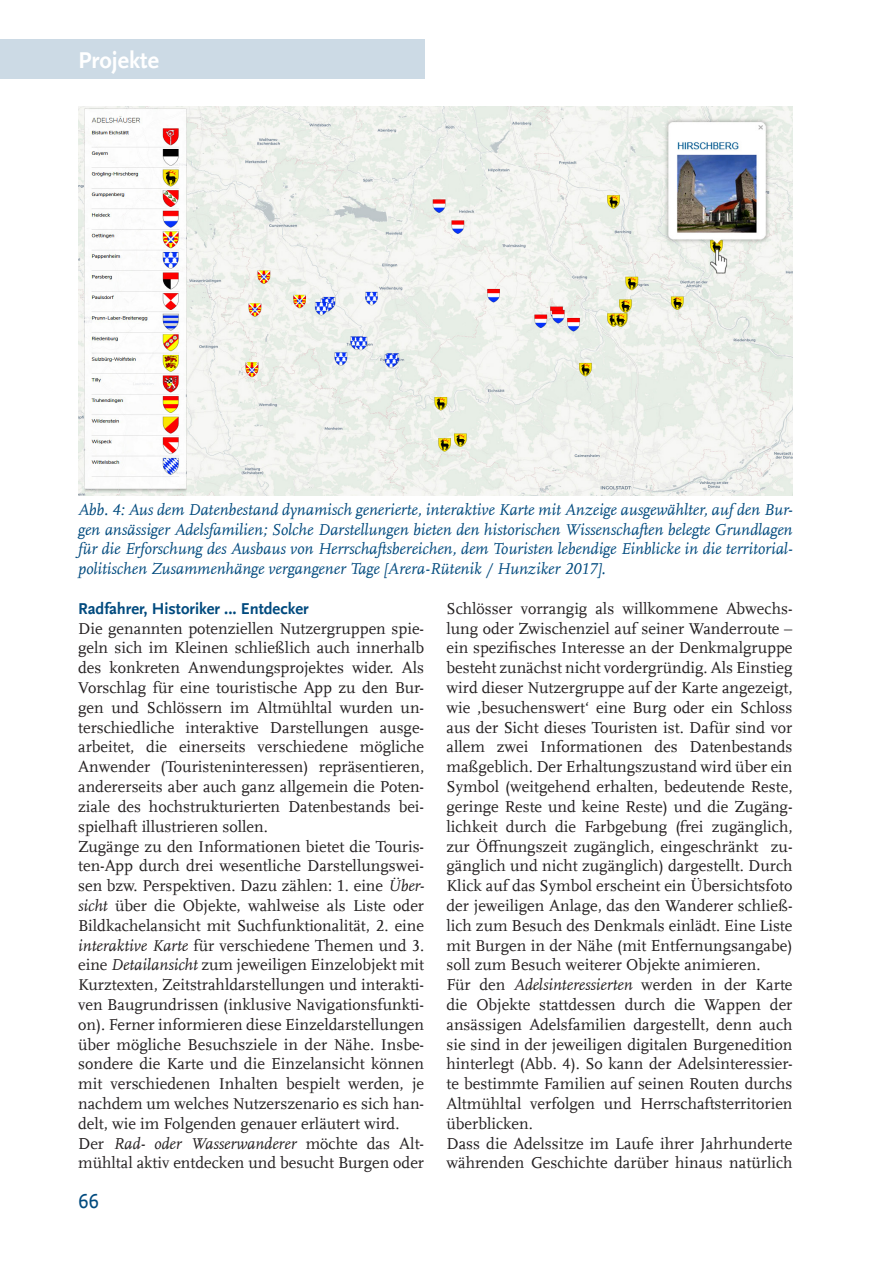
<style>
.page{position:relative;width:893px;height:1263px;background:#fff}
.page>*{position:absolute;margin:0;border:0;box-sizing:border-box;transform-origin:0 0}
.t1{font:700 24px "UB Scala Sans";color:#fff}
.t2{font:21px "UB Scala Sans";color:#004a7e}
.Fließtext_ausgewogen{font:16.5px/19.8px "UB Scala";color:#231f20;text-align:justify}
.Bildunterschrift{font:italic 16.5px/19.8px "UB Scala";color:#004a7e;text-align:justify}
.Zwischenüberschrift{font:16.5px "UB Scala Sans Bold 2";color:#004a7e}
.s1{font-style:italic}
.s2{font-family:"UB Scala 2"}
</style>
<div class="page">
<div style="left:0;top:40px;width:424px;height:39px;background:#ccdae5"></div>
<img style="left:78px;top:107px;width:714px;height:388px">
<h1 class="t1" style="left:78px;top:46px;width:82px">Projekte</h1>
<p class="Bildunterschrift" style="left:78px;top:499px;width:716px">Abb. 4: Aus dem Datenbestand dynamisch generierte, interaktive Karte mit Anzeige ausgewählter, auf den Bur&shy;gen ansässiger Adelsfamilien; Solche Darstellungen bieten den historischen Wissenschaften belegte Grundlagen für die Erforschung des Ausbaus von Herrschaftsbereichen, dem Touristen lebendige Einblicke in die territorial&shy;politischen Zusammenhänge vergangener Tage [Arera-Rütenik / Hunziker 2017].</p>
<p class="Zwischenüberschrift" style="left:78px;top:599px;width:232px">Radfahrer, Historiker ... Entdecker</p>
<p class="Fließtext_ausgewogen" style="left:78px;top:618px;width:348px">Die genannten potenziellen Nutzergruppen spie&shy;geln sich im Kleinen schließlich auch innerhalb des konkreten Anwendungsprojektes wider. Als Vorschlag für eine touristische App zu den Bur&shy;gen und Schlössern im Altmühltal wurden un&shy;terschiedliche interaktive Darstellungen ausge&shy;arbeitet, die einerseits verschiedene mögliche Anwender (Touristeninteressen) repräsentieren, andererseits aber auch ganz allgemein die Poten&shy;ziale des hochstrukturierten Datenbestands bei&shy;spielhaft illustrieren sollen.</p>
<p class="Fließtext_ausgewogen" style="left:78px;top:836px;width:348px">Zugänge zu den Informationen bietet die Touris&shy;ten-App durch drei wesentliche Darstellungswei&shy;sen bzw. Perspektiven. Dazu zählen: 1. eine <span class="s1">Über&shy;sicht</span> über die Objekte, wahlweise als Liste oder Bildkachelansicht mit Suchfunktionalität, 2. eine <span class="s1">interaktive Karte</span> für verschiedene Themen und 3. <span class="s2">eine</span> <span class="s1">Detailansicht</span> zum jeweiligen Einzelobjekt mit Kurztexten, Zeitstrahldarstellungen und interakti&shy;ven Baugrundrissen (inklusive Navigationsfunkti&shy;on). Ferner informieren diese Einzeldarstellungen über mögliche Besuchsziele in der Nähe. Insbe&shy;sondere die Karte und die Einzelansicht können mit verschiedenen Inhalten bespielt werden, je nachdem um welches Nutzerszenario es sich han&shy;delt, wie im Folgenden genauer erläutert wird.</p>
<p class="Fließtext_ausgewogen" style="left:78px;top:1133px;width:348px"><span class="s2">Der</span> <span class="s1">Rad- oder Wasserwanderer</span> möchte das Alt&shy;mühltal aktiv entdecken und besucht Burgen oder</p>
<p class="t2" style="left:78px;top:1189px;width:22px">66</p>
<p class="Fließtext_ausgewogen" style="left:446px;top:598px;width:348px">Schlösser vorrangig als willkommene Abwechs&shy;lung oder Zwischenziel auf seiner Wanderroute – ein spezifisches Interesse an der Denkmalgruppe besteht zunächst nicht vordergründig. Als Einstieg wird dieser Nutzergruppe auf der Karte angezeigt, wie ‚besuchenswert‘ eine Burg oder ein Schloss aus der Sicht dieses Touristen ist. Dafür sind vor allem zwei Informationen des Datenbestands maßgeblich. Der Erhaltungszustand wird über ein Symbol (weitgehend erhalten, bedeutende Reste, geringe Reste und keine Reste) und die Zugäng&shy;lichkeit durch die Farbgebung (frei zugänglich, zur Öffnungszeit zugänglich, eingeschränkt zu&shy;gänglich und nicht zugänglich) dargestellt. Durch Klick auf das Symbol erscheint ein Übersichtsfoto der jeweiligen Anlage, das den Wanderer schließ&shy;lich zum Besuch des Denkmals einlädt. Eine Liste mit Burgen in der Nähe (mit Entfernungsangabe) soll zum Besuch weiterer Objekte animieren.</p>
<p class="Fließtext_ausgewogen" style="left:446px;top:975px;width:348px">Für den <span class="s1">Adelsinteressierten</span> werden in der Karte die Objekte stattdessen durch die Wappen der ansässigen Adelsfamilien dargestellt, denn auch sie sind in der jeweiligen digitalen Burgenedition hinterlegt (Abb. 4). So kann der Adelsinteressier&shy;te bestimmte Familien auf seinen Routen durchs Altmühltal verfolgen und Herrschaftsterritorien überblicken.</p>
<p class="Fließtext_ausgewogen" style="left:446px;top:1133px;width:348px">Dass die Adelssitze im Laufe ihrer Jahrhunderte währenden Geschichte darüber hinaus natürlich</p>
</div>
